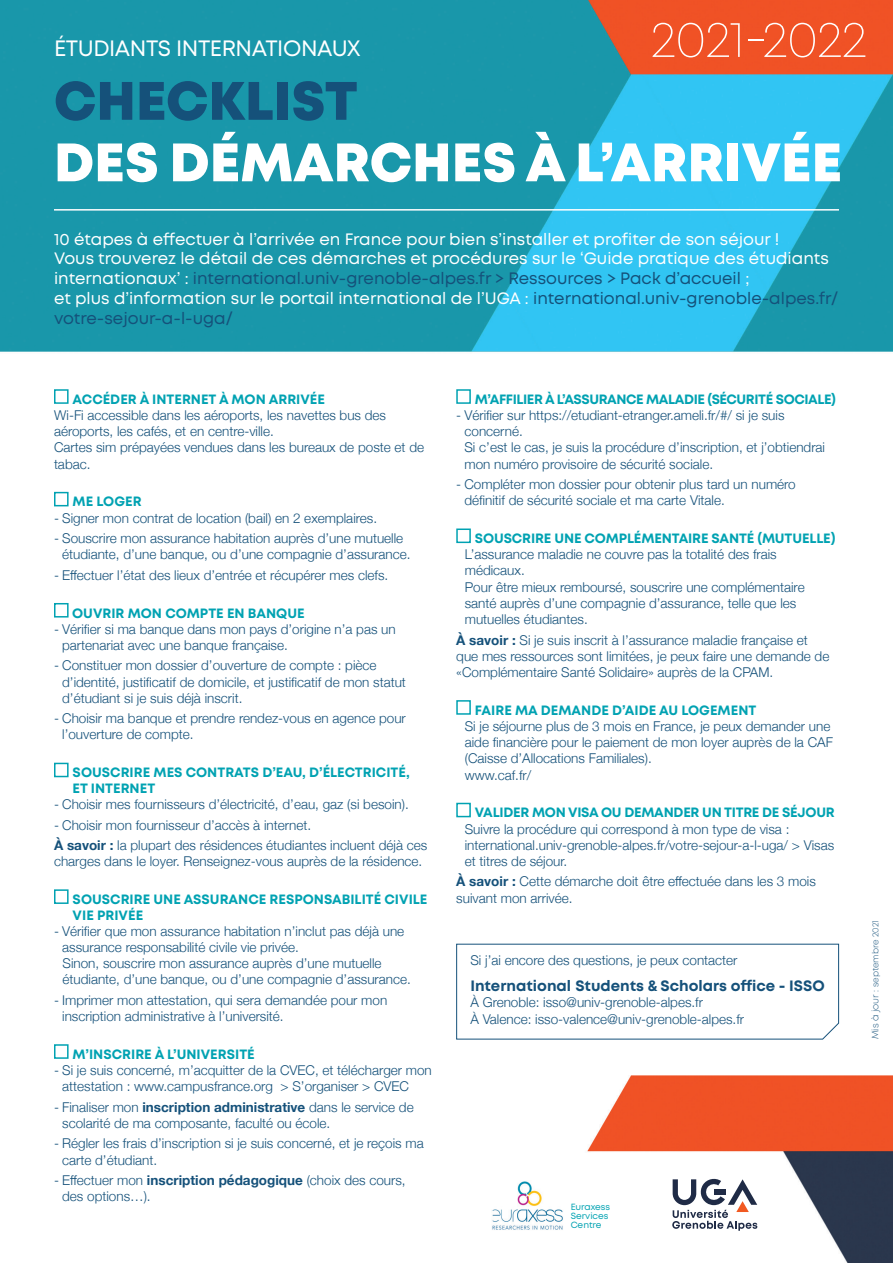
<style>
.page{position:relative;width:893px;height:1263px;background:#fff}
.page>*{position:absolute;margin:0;border:0;box-sizing:border-box;transform-origin:0 0}
.t1{font:800 54px "Mont";color:#fff}
.t2{font:800 54px "Mont";color:#15517a}
.t3{font:200 50.7px "Mont";letter-spacing:-.02em;color:#fff}
.t4{font:22.2px "Mont";letter-spacing:-.02em;color:#fff}
.t5{font:16.5px/19.8px "Mont";color:#fff}
.t6{font:700 15px "Mont";color:#15517a}
.t7{font:300 13.5px/16.2px "Helvetica Neue";color:#15517a}
.t8{font:700 13.5px/15.6px "Mont";color:#00a2b2}
.t9{font:700 13.5px "Mont";letter-spacing:-.03em;color:#00a2b2}
.t10{font:700 13.5px "Mont";letter-spacing:-.02em;color:#00a2b2}
.t11{font:9px/9px "Mont";color:#00a2b2}
.t12{font:300 8.7px "Mont";color:#15517a}
.s1{color:#15517a}
.s2{font-weight:700}
.s3{font-size:9.3px}
</style>
<div class="page">
<img style="left:0;top:0;width:893px;height:1263px">
<hr style="left:54px;top:209px;width:785px;height:2px;background:#fff">
<div style="left:54px;top:389px;width:15px;height:15px;border:2px solid #00a2b2"></div>
<div style="left:54px;top:492px;width:15px;height:14px;border:2px solid #00a2b2"></div>
<div style="left:54px;top:603px;width:15px;height:14px;border:2px solid #00a2b2"></div>
<div style="left:54px;top:763px;width:15px;height:14px;border:2px solid #00a2b2"></div>
<div style="left:54px;top:889px;width:15px;height:15px;border:2px solid #00a2b2"></div>
<div style="left:54px;top:1044px;width:15px;height:15px;border:2px solid #00a2b2"></div>
<div style="left:456px;top:389px;width:15px;height:15px;border:2px solid #00a2b2"></div>
<div style="left:456px;top:528px;width:15px;height:15px;border:2px solid #00a2b2"></div>
<div style="left:456px;top:700px;width:15px;height:15px;border:2px solid #00a2b2"></div>
<div style="left:456px;top:803px;width:15px;height:14px;border:2px solid #00a2b2"></div>
<svg style="left:456px;top:943px;width:384px;height:97px"></svg>
<svg style="left:672px;top:1177px;width:85px;height:54px"></svg>
<img style="left:491px;top:1180px;width:73px;height:50px">
<h3 class="t4" style="left:54px;top:34px;width:308px">ÉTUDIANTS INTERNATIONAUX</h3>
<h2 class="t3" style="left:651px;top:8px;width:218px">2021-2022</h2>
<h1 class="t2" style="left:54px;top:66px;width:305px">CHECKLIST</h1>
<h1 class="t1" style="left:54px;top:127px;width:790px">DES DÉMARCHES À L’ARRIVÉE</h1>
<p class="t5" style="left:54px;top:229px;width:786px">10 étapes à effectuer à l’arrivée en France pour bien s’installer et profiter de son séjour !<br>Vous trouverez le détail de ces démarches et procédures sur le ‘Guide pratique des étudiants internationaux’ : <span class="s1">international.univ-grenoble-alpes.fr &gt; Ressources &gt; Pack d’accueil</span> ;<br>et plus d’information sur le portail international de l’UGA : <span class="s1">international.univ-grenoble-alpes.fr/ votre-sejour-a-l-uga/</span></p>
<p class="t8" style="left:73px;top:391px;width:254px">ACCÉDER À INTERNET À MON ARRIVÉE</p>
<p class="t7" style="left:54px;top:406px;width:372px">Wi-Fi accessible dans les aéroports, les navettes bus des aéroports, les cafés, et en centre-ville.<br>Cartes sim prépayées vendues dans les bureaux de poste et de tabac.</p>
<p class="t8" style="left:73px;top:494px;width:70px">ME LOGER</p>
<p class="t7" style="left:54px;top:509px;width:325px">- Signer mon contrat de location (bail) en 2 exemplaires.</p>
<p class="t7" style="left:62px;top:529px;width:350px;text-indent:-8px">- Souscrire mon assurance habitation auprès d’une mutuelle étudiante, d’une banque, ou d’une compagnie d’assurance.</p>
<p class="t7" style="left:54px;top:566px;width:336px">- Effectuer l’état des lieux d’entrée et récupérer mes clefs.</p>
<p class="t8" style="left:72px;top:605px;width:234px">OUVRIR MON COMPTE EN BANQUE</p>
<p class="t7" style="left:62px;top:620px;width:335px;text-indent:-8px">- Vérifier si ma banque dans mon pays d’origine n’a pas un partenariat avec une banque française.</p>
<p class="t7" style="left:62px;top:656px;width:345px;text-indent:-8px">- Constituer mon dossier d’ouverture de compte : pièce d’identité, justificatif de domicile, et justificatif de mon statut d’étudiant si je suis déjà inscrit.</p>
<p class="t7" style="left:62px;top:709px;width:345px;text-indent:-8px">- Choisir ma banque et prendre rendez-vous en agence pour l’ouverture de compte.</p>
<p class="t8" style="left:73px;top:765px;width:339px">SOUSCRIRE MES CONTRATS D’EAU, D’ÉLECTRICITÉ,<br>ET INTERNET</p>
<p class="t7" style="left:54px;top:795px;width:356px">- Choisir mes fournisseurs d’électricité, d’eau, gaz (si besoin).</p>
<p class="t7" style="left:54px;top:813px;width:375px;line-height:20.4px">- Choisir mon fournisseur d’accès à internet.<br><span class="s2">À savoir :</span> la plupart des résidences étudiantes incluent déjà ces</p>
<p class="t7" style="left:54px;top:852px;width:370px">charges dans le loyer. Renseignez-vous auprès de la résidence.</p>
<p class="t8" style="left:73px;top:891px;width:356px">SOUSCRIRE UNE ASSURANCE RESPONSABILITÉ CIVILE<br>VIE PRIVÉE</p>
<p class="t7" style="left:62px;top:922px;width:350px;text-indent:-8px">- Vérifier que mon assurance habitation n’inclut pas déjà une assurance responsabilité civile vie privée.<br>Sinon, souscrire mon assurance auprès d’une mutuelle étudiante, d’une banque, ou d’une compagnie d’assurance.</p>
<p class="t7" style="left:62px;top:991px;width:327px;text-indent:-8px">- Imprimer mon attestation, qui sera demandée pour mon inscription administrative à l’université.</p>
<p class="t8" style="left:73px;top:1046px;width:184px">M’INSCRIRE À L’UNIVERSITÉ</p>
<p class="t7" style="left:62px;top:1061px;width:371px;text-indent:-8px">- Si je suis concerné, m’acquitter de la CVEC, et télécharger mon attestation : www.campusfrance.org &gt; S’organiser &gt; CVEC</p>
<p class="t7" style="left:62px;top:1098px;width:353px;text-indent:-8px">- Finaliser mon <span class="s2">inscription administrative</span> dans le service de scolarité de ma composante, faculté ou école.</p>
<p class="t7" style="left:62px;top:1134px;width:363px;text-indent:-8px">- Régler les frais d’inscription si je suis concerné, et je reçois ma carte d’étudiant.</p>
<p class="t7" style="left:62px;top:1171px;width:345px;text-indent:-8px">- Effectuer mon <span class="s2">inscription pédagogique</span> (choix des cours, des options…).</p>
<p class="t9" style="left:475px;top:390px;width:363px">M’AFFILIER À L’ASSURANCE MALADIE (SÉCURITÉ SOCIALE)</p>
<p class="t7" style="left:464px;top:406px;width:362px;text-indent:-8px">- Vérifier sur https://etudiant-etranger.ameli.fr/#/ si je suis concerné.<br>Si c’est le cas, je suis la procédure d’inscription, et j’obtiendrai mon numéro provisoire de sécurité sociale.</p>
<p class="t7" style="left:464px;top:475px;width:333px;text-indent:-8px">- Compléter mon dossier pour obtenir plus tard un numéro définitif de sécurité sociale et ma carte Vitale.</p>
<p class="t8" style="left:475px;top:531px;width:362px">SOUSCRIRE UNE COMPLÉMENTAIRE SANTÉ (MUTUELLE)</p>
<p class="t7" style="left:465px;top:545px;width:341px">L’assurance maladie ne couvre pas la totalité des frais médicaux.<br>Pour être mieux remboursé, souscrire une complémentaire santé auprès d’une compagnie d’assurance, telle que les mutuelles étudiantes.</p>
<p class="t7" style="left:456px;top:631px;width:375px"><span class="s2">À savoir :</span> Si je suis inscrit à l’assurance maladie française et que mes ressources sont limitées, je peux faire une demande de «Complémentaire Santé Solidaire» auprès de la CPAM.</p>
<p class="t8" style="left:475px;top:702px;width:283px">FAIRE MA DEMANDE D’AIDE AU LOGEMENT</p>
<p class="t7" style="left:465px;top:717px;width:370px">Si je séjourne plus de 3 mois en France, je peux demander une aide financière pour le paiement de mon loyer auprès de la CAF (Caisse d’Allocations Familiales).<br>www.caf.fr/</p>
<p class="t10" style="left:475px;top:804px;width:361px">VALIDER MON VISA OU DEMANDER UN TITRE DE SÉJOUR</p>
<p class="t7" style="left:465px;top:820px;width:371px">Suivre la procédure qui correspond à mon type de visa : international.univ-grenoble-alpes.fr/votre-sejour-a-l-uga/ &gt; Visas et titres de séjour.</p>
<p class="t7" style="left:456px;top:872px;width:361px"><span class="s2">À savoir :</span> Cette démarche doit être effectuée dans les 3 mois suivant mon arrivée.</p>
<p class="t7" style="left:470px;top:951px;width:269px">Si j’ai encore des questions, je peux contacter</p>
<p class="t6" style="left:470px;top:976px;width:356px">International Students &amp; Scholars office - ISSO</p>
<p class="t7" style="left:470px;top:993px;width:275px">À Grenoble: isso@univ-grenoble-alpes.fr<br>À Valence: isso-valence@univ-grenoble-alpes.fr</p>
<p class="t11" style="left:571px;top:1203px;width:41px">Euraxess<br>Services<br>Centre</p>
<p class="t12" style="left:870px;top:1039px;width:121px;rotate:-90deg"><span class="s3">Mis à jour :</span> septembre 2021</p>
</div>
